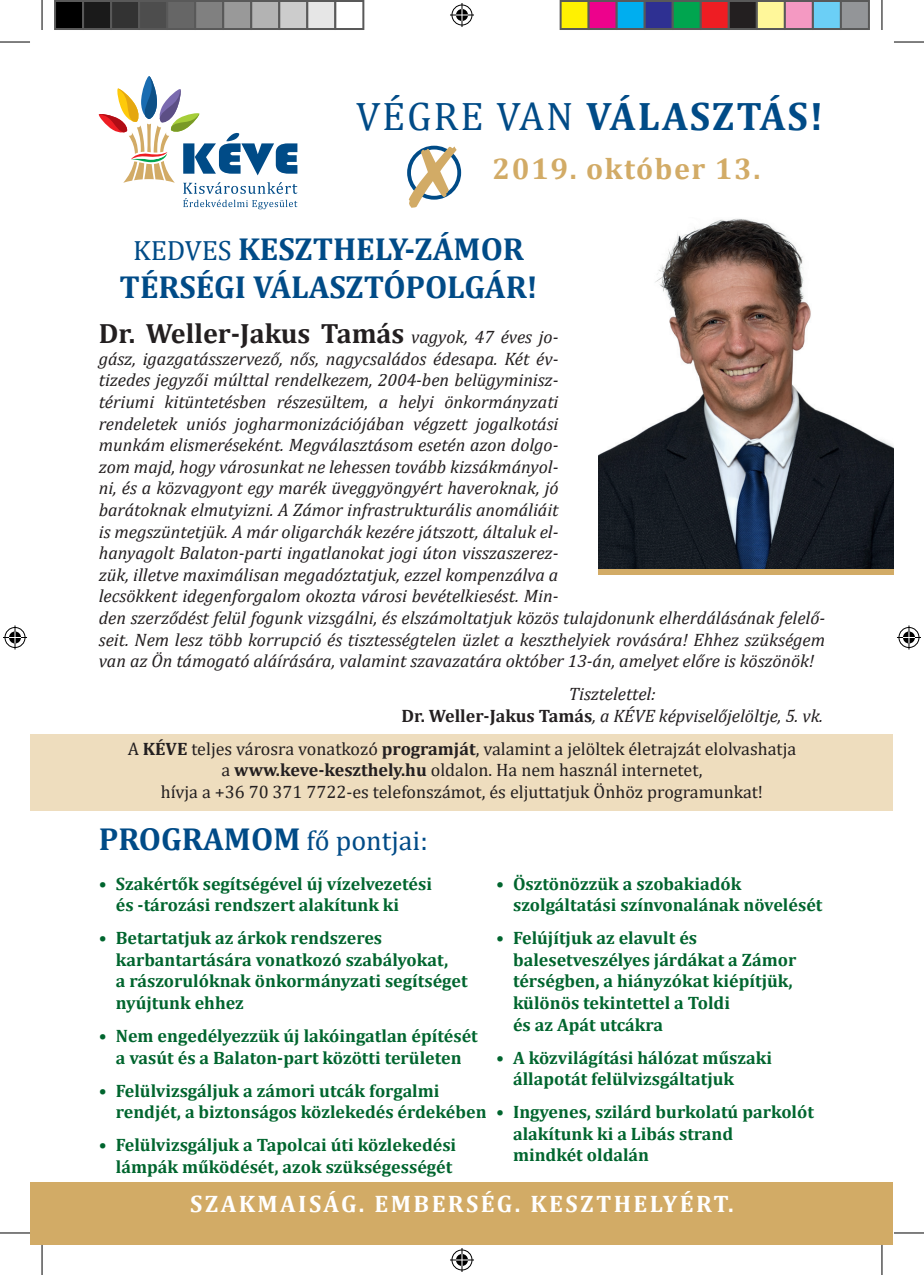
<style>
.page{position:relative;width:924px;height:1275px;background:#fff}
.page>*{position:absolute;margin:0;border:0;box-sizing:border-box;transform-origin:0 0}
.t1{font:700 40px "Cambria";letter-spacing:.04em;color:#004b87}
.t2{font:700 32px/38.4px "Cambria";color:#004b87;text-align:center}
.t3{font:700 30px "Cambria";letter-spacing:.05em;color:#d2ab66}
.t4{font:700 28px "Cambria";color:#231f20}
.t5{font:28px "Cambria";color:#004b87}
.t6{font:700 24px "Cambria";letter-spacing:.1em;color:#fff}
.t7{font:italic 18px/21.6px "Cambria";color:#231f20}
.t8{font:700 18px/21.6px "Cambria";color:#00652e}
.t9{font:18px/21.6px "Cambria";color:#231f20;text-align:center}
.s1{font-weight:400}
.s2{font-weight:400;font-size:28px}
.s3{font-weight:400;font-style:italic;font-size:18px}
.s4{font-weight:700;font-style:normal}
.s5{font-weight:700}
.s6{font-weight:700;font-size:32px}
</style>
<div class="page">
<div style="left:31px;top:1182px;width:861px;height:62px;background:#d2ab66"></div>
<div style="left:407px;top:146px;width:54px;height:54px;border:4px solid #004b87;border-radius:50%"></div>
<svg style="left:408px;top:146px;width:48px;height:62px"></svg>
<svg style="left:98px;top:76px;width:199px;height:133px"></svg>
<div style="left:31px;top:734px;width:861px;height:76px;background:#eeddbe"></div>
<img style="left:598px;top:218px;width:294px;height:351px">
<div style="left:598px;top:569px;width:294px;height:6px;background:#d2ab66"></div>
<hr style="left:0;top:42px;width:30px;height:1px;background:#000">
<hr style="left:893px;top:42px;width:30px;height:1px;background:#000">
<hr style="left:0;top:1232px;width:30px;height:1px;background:#000">
<hr style="left:893px;top:1232px;width:30px;height:1px;background:#000">
<hr style="left:42px;top:0;width:1px;height:30px;background:#000">
<hr style="left:42px;top:1245px;width:1px;height:30px;background:#000">
<hr style="left:881px;top:0;width:1px;height:30px;background:#000">
<hr style="left:881px;top:1245px;width:1px;height:30px;background:#000">
<svg style="left:450px;top:3px;width:24px;height:24px"></svg>
<svg style="left:450px;top:1248px;width:24px;height:24px"></svg>
<svg style="left:3px;top:625px;width:24px;height:24px"></svg>
<svg style="left:897px;top:625px;width:23px;height:24px"></svg>
<div style="left:55px;top:1px;width:28px;height:28px;background:#000"></div>
<div style="left:54px;top:0;width:30px;height:30px;border:2px solid #595959"></div>
<div style="left:83px;top:1px;width:28px;height:28px;background:#1a1a1a"></div>
<div style="left:82px;top:0;width:30px;height:30px;border:2px solid #595959"></div>
<div style="left:111px;top:1px;width:28px;height:28px;background:#333"></div>
<div style="left:110px;top:0;width:30px;height:30px;border:2px solid #595959"></div>
<div style="left:139px;top:1px;width:28px;height:28px;background:#4d4d4d"></div>
<div style="left:138px;top:0;width:30px;height:30px;border:2px solid #595959"></div>
<div style="left:167px;top:1px;width:28px;height:28px;background:#666"></div>
<div style="left:166px;top:0;width:30px;height:30px;border:2px solid #595959"></div>
<div style="left:195px;top:1px;width:28px;height:28px;background:#808080"></div>
<div style="left:194px;top:0;width:30px;height:30px;border:2px solid #595959"></div>
<div style="left:223px;top:1px;width:28px;height:28px;background:#999"></div>
<div style="left:222px;top:0;width:30px;height:30px;border:2px solid #595959"></div>
<div style="left:251px;top:1px;width:28px;height:28px;background:#b3b3b3"></div>
<div style="left:250px;top:0;width:30px;height:30px;border:2px solid #595959"></div>
<div style="left:279px;top:1px;width:28px;height:28px;background:#ccc"></div>
<div style="left:278px;top:0;width:30px;height:30px;border:2px solid #595959"></div>
<div style="left:307px;top:1px;width:28px;height:28px;background:#e6e6e6"></div>
<div style="left:306px;top:0;width:30px;height:30px;border:2px solid #595959"></div>
<div style="left:334px;top:0;width:30px;height:30px;border:2px solid #595959"></div>
<div style="left:560px;top:1px;width:28px;height:28px;background:#fff101"></div>
<div style="left:559px;top:0;width:30px;height:30px;border:2px solid #595959"></div>
<div style="left:588px;top:1px;width:28px;height:28px;background:#ed028c"></div>
<div style="left:587px;top:0;width:30px;height:30px;border:2px solid #595959"></div>
<div style="left:616px;top:1px;width:28px;height:28px;background:#00aeef"></div>
<div style="left:615px;top:0;width:30px;height:30px;border:2px solid #595959"></div>
<div style="left:644px;top:1px;width:28px;height:28px;background:#2e3092"></div>
<div style="left:643px;top:0;width:30px;height:30px;border:2px solid #595959"></div>
<div style="left:672px;top:1px;width:28px;height:28px;background:#00a54f"></div>
<div style="left:671px;top:0;width:30px;height:30px;border:2px solid #595959"></div>
<div style="left:700px;top:1px;width:28px;height:28px;background:#ee1d23"></div>
<div style="left:699px;top:0;width:30px;height:30px;border:2px solid #595959"></div>
<div style="left:728px;top:1px;width:28px;height:28px;background:#231f20"></div>
<div style="left:727px;top:0;width:30px;height:30px;border:2px solid #595959"></div>
<div style="left:756px;top:1px;width:28px;height:28px;background:#fff79a"></div>
<div style="left:755px;top:0;width:30px;height:30px;border:2px solid #595959"></div>
<div style="left:784px;top:1px;width:28px;height:28px;background:#f499c2"></div>
<div style="left:783px;top:0;width:30px;height:30px;border:2px solid #595959"></div>
<div style="left:812px;top:1px;width:28px;height:28px;background:#6bcff6"></div>
<div style="left:811px;top:0;width:30px;height:30px;border:2px solid #595959"></div>
<div style="left:840px;top:1px;width:28px;height:28px;background:#939598"></div>
<div style="left:839px;top:0;width:30px;height:30px;border:2px solid #595959"></div>
<h1 class="t1" style="left:356px;top:88px;width:468px"><span class="s1">VÉGRE VAN</span> VÁLASZTÁS!</h1>
<h3 class="t3" style="left:492px;top:147px;width:269px">2019. október 13.</h3>
<h2 class="t2" style="left:119px;top:228px;width:419px"><span class="s2">KEDVES</span> KESZTHELY-ZÁMOR<br>TÉRSÉGI VÁLASZTÓPOLGÁR!</h2>
<h3 class="t4" style="left:99px;top:314px;width:461px">Dr. Weller-Jakus Tamás <span class="s3">vagyok, 47 éves jo-</span></h3>
<p class="t7" style="left:99px;top:347px;width:727px">gász, igazgatásszervező, nős, nagycsaládos édesapa. Két év-<br>tizedes jegyzői múlttal rendelkezem, 2004-ben belügyminisz-<br>tériumi kitüntetésben részesültem, a helyi önkormányzati<br>rendeletek uniós jogharmonizációjában végzett jogalkotási<br>munkám elismeréseként. Megválasztásom esetén azon dolgo-<br>zom majd, hogy városunkat ne lehessen tovább kizsákmányol-<br>ni, és a közvagyont egy marék üveggyöngyért haveroknak, jó<br>barátoknak elmutyizni. A Zámor infrastrukturális anomáliáit<br>is megszüntetjük. A már oligarchák kezére játszott, általuk el-<br>hanyagolt Balaton-parti ingatlanokat jogi úton visszaszerez-<br>zük, illetve maximálisan megadóztatjuk, ezzel kompenzálva a<br>lecsökkent idegenforgalom okozta városi bevételkiesést. Min-<br>den szerződést felül fogunk vizsgálni, és elszámoltatjuk közös tulajdonunk elherdálásának felelő&shy;seit. Nem lesz több korrupció és tisztességtelen üzlet a keszthelyiek rovására! Ehhez szükségem van az Ön támogató aláírására, valamint szavazatára október 13-án, amelyet előre is köszönök!</p>
<p class="t7" style="left:401px;top:682px;width:423px;text-align:center">Tisztelettel:<br><span class="s4">Dr. Weller-Jakus Tamás</span>, a KÉVE képviselőjelöltje, 5. vk.</p>
<p class="t9" style="left:128px;top:737px;width:669px">A <span class="s5">KÉVE</span> teljes városra vonatkozó <span class="s5">programját</span>, valamint a jelöltek életrajzát elolvashatja a <span class="s5">www.keve-keszthely.hu</span> oldalon. Ha nem használ internetet,<br>hívja a +36 70 371 7722-es telefonszámot, és eljuttatjuk Önhöz programunkat!</p>
<h3 class="t5" style="left:99px;top:823px;width:330px"><span class="s6">PROGRAMOM</span> fő pontjai:</h3>
<p class="t8" style="left:116px;top:872px;width:317px;text-indent:-17px">• Szakértők segítségével új vízelvezetési és -tározási rendszert alakítunk ki</p>
<p class="t8" style="left:116px;top:926px;width:353px;text-indent:-17px">• Betartatjuk az árkok rendszeres karbantartására vonatkozó szabályokat,<br>a rászorulóknak önkormányzati segítséget nyújtunk ehhez</p>
<p class="t8" style="left:99px;top:1024px;width:380px;text-align:center">• Nem engedélyezzük új lakóingatlan építését a vasút és a Balaton-part közötti területen</p>
<p class="t8" style="left:116px;top:1079px;width:372px;text-indent:-17px">• Felülvizsgáljuk a zámori utcák forgalmi rendjét, a biztonságos közlekedés érdekében</p>
<p class="t8" style="left:99px;top:1133px;width:359px;text-align:right">• Felülvizsgáljuk a Tapolcai úti közlekedési lámpák működését, azok szükségességét</p>
<p class="t8" style="left:513px;top:872px;width:311px;text-indent:-17px">• Ösztönözzük a szobakiadók szolgáltatási színvonalának növelését</p>
<p class="t8" style="left:513px;top:926px;width:284px;text-indent:-17px">• Felújítjuk az elavult és balesetveszélyes járdákat a Zámor térségben, a hiányzókat kiépítjük, különös tekintettel a Toldi<br>és az Apát utcákra</p>
<p class="t8" style="left:513px;top:1046px;width:260px;text-indent:-17px">• A közvilágítási hálózat műszaki állapotát felülvizsgáltatjuk</p>
<p class="t8" style="left:513px;top:1100px;width:302px;text-indent:-17px">• Ingyenes, szilárd burkolatú parkolót alakítunk ki a Libás strand<br>mindkét oldalán</p>
<h3 class="t6" style="left:190px;top:1186px;width:545px">SZAKMAISÁG. EMBERSÉG. KESZTHELYÉRT.</h3>
</div>
